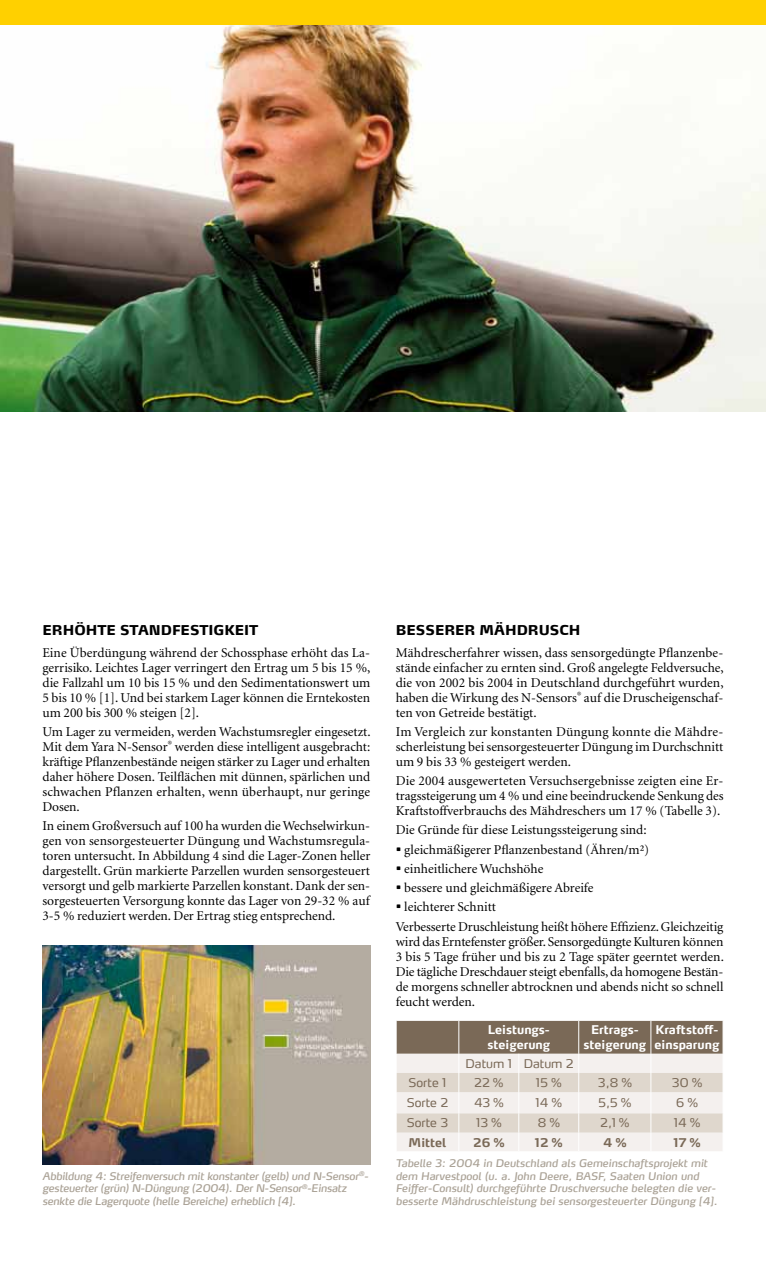
<style>
.page{position:relative;width:766px;height:1263px;background:#fff}
.page>*{position:absolute;margin:0;border:0;box-sizing:border-box;transform-origin:0 0}
.t1{font:13.5px/15px "Minion";color:#000;text-align:justify}
.t2{font:800 13.5px "Yara Max LF";color:#000}
.t3{font:12px "Yara Max LF";color:#7a6957}
.t4{font:700 12px/14.2px "Yara Max LF";color:#fff}
.t5{font:700 12px "Yara Max LF";color:#7a6957}
.t6{font:italic 10.5px/12.6px "Yara Max LF";color:#aaa296}
.s1{font-family:"Yara Max LF"}
</style>
<div class="page">
<svg style="left:396px;top:1020px;width:327px;height:131px;background:#d0c7bf"></svg>
<img style="left:0;top:25px;width:765px;height:386px">
<img style="left:43px;top:945px;width:327px;height:219px">
<div style="left:0;top:0;width:765px;height:25px;background:#ffd000"></div>
<p class="t2" style="left:43px;top:622px;width:217px">ERHÖHTE STANDFESTIGKEIT</p>
<p class="t1" style="left:43px;top:645px;width:329px">Eine Überdüngung während der Schossphase erhöht das La&shy;gerrisiko. Leichtes Lager verringert den Ertrag um 5 bis 15 %, die Fallzahl um 10 bis 15 % und den Sedimentationswert um 5 bis 10 % [1]. Und bei starkem Lager können die Erntekosten um 200 bis 300 % steigen [2].</p>
<p class="t1" style="left:43px;top:724px;width:329px">Um Lager zu vermeiden, werden Wachstumsregler eingesetzt.<br>Mit dem Yara N-Sensor<sup>®</sup> werden diese intelligent ausgebracht: kräftige Pflanzenbestände neigen stärker zu Lager und erhalten daher höhere Dosen. Teilflächen mit dünnen, spärlichen und schwachen Pflanzen erhalten, wenn überhaupt, nur geringe Dosen.</p>
<p class="t1" style="left:43px;top:819px;width:329px">In einem Großversuch auf 100 ha wurden die Wechselwirkun&shy;gen von sensorgesteuerter Düngung und Wachstumsregula&shy;toren untersucht. In Abbildung 4 sind die Lager-Zonen heller dargestellt. Grün markierte Parzellen wurden sensorgesteuert versorgt und gelb markierte Parzellen konstant. Dank der sen&shy;sorgesteuerten Versorgung konnte das Lager von 29-32 % auf 3-5 % reduziert werden. Der Ertrag stieg entsprechend.</p>
<p class="t6" style="left:43px;top:1169px;width:327px">Abbildung 4: Streifenversuch mit konstanter (gelb) und N-Sensor<sup>®</sup>- gesteuerter (grün) N-Düngung (2004). Der N-Sensor<sup>®</sup>-Einsatz senkte die Lagerquote (helle Bereiche) erheblich [4].</p>
<p class="t2" style="left:395px;top:622px;width:184px">BESSERER MÄH DRUSCH</p>
<p class="t1" style="left:395px;top:645px;width:329px">Mähdrescherfahrer wissen, dass sensorgedüngte Pflanzenbe&shy;stände einfacher zu ernten sind. Groß angelegte Feldversuche, die von 2002 bis 2004 in Deutschland durchgeführt wurden, haben die Wirkung des N-Sensors<sup>®</sup> auf die Druscheigenschaf&shy;ten von Getreide bestätigt.</p>
<p class="t1" style="left:395px;top:724px;width:329px">Im Vergleich zur konstanten Düngung konnte die Mähdre&shy;scherleistung bei sensorgesteuerter Düngung im Durchschnitt um 9 bis 33 % gesteigert werden.</p>
<p class="t1" style="left:395px;top:774px;width:329px">Die 2004 ausgewerteten Versuchsergebnisse zeigten eine Er&shy;tragssteigerung um 4 % und eine beeindruckende Senkung des Kraftstoffverbrauchs des Mähdreschers um 17 % (Tabelle 3).</p>
<p class="t1" style="left:395px;top:823px;width:252px">Die Gründe für diese Leistungssteigerung sind:</p>
<p class="t1" style="left:395px;top:842px;width:255px"><span class="s1">•</span> gleichmäßigerer Pflanzenbestand (Ähren/m²)</p>
<p class="t1" style="left:395px;top:861px;width:149px"><span class="s1">•</span> einheitlichere Wuchshöhe</p>
<p class="t1" style="left:395px;top:881px;width:199px"><span class="s1">•</span> bessere und gleichmäßigere Abreife</p>
<p class="t1" style="left:395px;top:898px;width:329px;line-height:19.2px"><span class="s1">•</span> leichterer Schnitt<br>Verbesserte Druschleistung heißt höhere Effizienz. Gleichzeitig</p>
<p class="t1" style="left:395px;top:934px;width:329px">wird das Erntefenster größer. Sensorgedüngte Kulturen können 3 bis 5 Tage früher und bis zu 2 Tage später geerntet werden.<br>Die tägliche Dreschdauer steigt ebenfalls, da homogene Bestän&shy;de morgens schneller abtrocknen und abends nicht so schnell feucht werden.</p>
<p class="t4" style="left:487px;top:1023px;width:64px">Leistungs&shy;steigerung</p>
<p class="t4" style="left:583px;top:1023px;width:64px;text-align:center">Ertrags&shy;steigerung</p>
<p class="t4" style="left:654px;top:1023px;width:66px">Kraftstoff&shy;einsparung</p>
<p class="t3" style="left:465px;top:1056px;width:110px">Datum 1 Datum 2</p>
<p class="t3" style="left:408px;top:1075px;width:39px">Sorte 1</p>
<p class="t3" style="left:474px;top:1075px;width:30px">22 %</p>
<p class="t3" style="left:535px;top:1075px;width:27px">15 %</p>
<p class="t3" style="left:597px;top:1075px;width:35px">3,8 %</p>
<p class="t3" style="left:671px;top:1075px;width:32px">30 %</p>
<p class="t3" style="left:406px;top:1095px;width:43px">Sorte 2</p>
<p class="t3" style="left:474px;top:1095px;width:31px">43 %</p>
<p class="t3" style="left:535px;top:1095px;width:28px">14 %</p>
<p class="t3" style="left:598px;top:1095px;width:34px">5,5 %</p>
<p class="t3" style="left:676px;top:1095px;width:23px">6 %</p>
<p class="t3" style="left:406px;top:1115px;width:43px">Sorte 3</p>
<p class="t3" style="left:476px;top:1115px;width:27px">13 %</p>
<p class="t3" style="left:537px;top:1115px;width:23px">8 %</p>
<p class="t3" style="left:600px;top:1115px;width:31px">2,1 %</p>
<p class="t3" style="left:673px;top:1115px;width:28px">14 %</p>
<p class="t5" style="left:408px;top:1135px;width:39px">Mittel</p>
<p class="t5" style="left:473px;top:1135px;width:33px">26 %</p>
<p class="t5" style="left:534px;top:1135px;width:29px">12 %</p>
<p class="t5" style="left:603px;top:1135px;width:25px">4 %</p>
<p class="t5" style="left:673px;top:1135px;width:29px">17 %</p>
<p class="t6" style="left:395px;top:1157px;width:323px">Tabelle 3: 2004 in Deutschland als Gemeinschaftsprojekt mit dem Harvestpool (u. a. John Deere, BASF, Saaten Union und Feiffer-Consult) durchgeführte Druschversuche belegten die ver&shy;besserte Mähdruschleistung bei sensorgesteuerter Düngung [4].</p>
</div>
